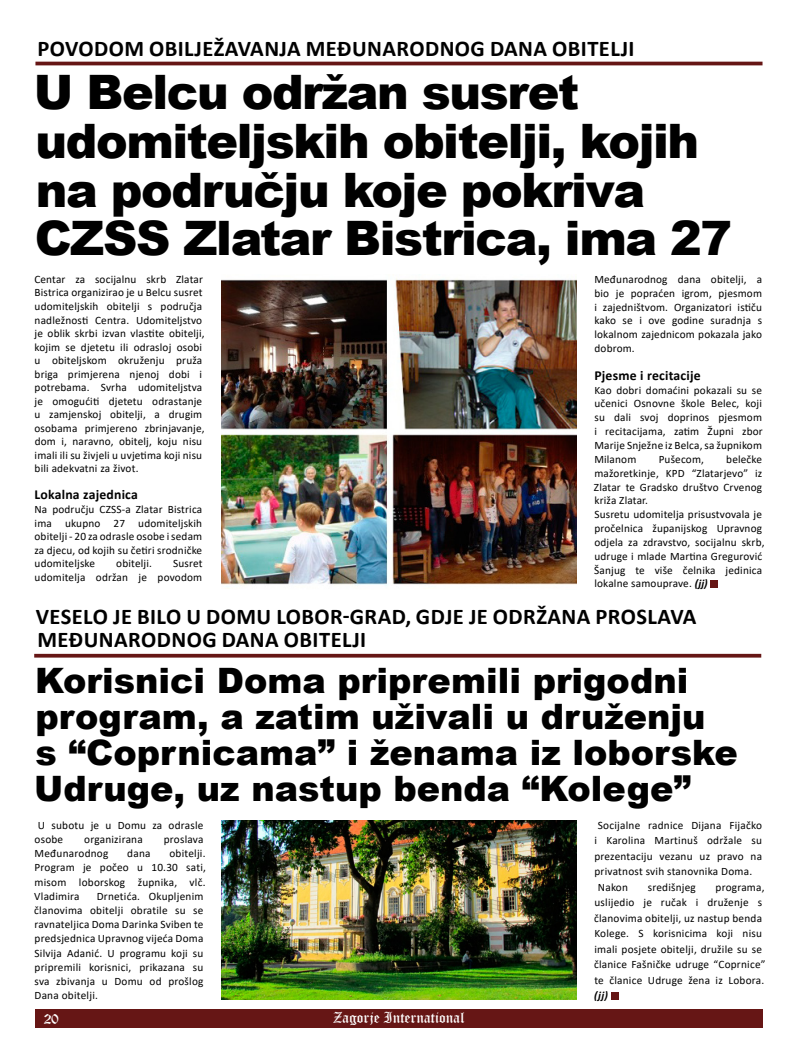
<style>
.page{position:relative;width:798px;height:1063px;background:#fff}
.page>*{position:absolute;margin:0;border:0;box-sizing:border-box;transform-origin:0 0}
.t1{font:900 47.5px/48.8px "Arial";letter-spacing:-.03em;color:#000}
.t2{font:900 35px/36.2px "Arial";color:#000}
.t3{font:700 22.5px/23.8px "Calibri";letter-spacing:.02em;color:#000}
.t4{font:15px "Old English Text";color:#fff}
.t5{font:700 13.75px "Calibri";letter-spacing:.015em;color:#000}
.t6{font:11.25px/13.5px "Calibri";letter-spacing:.015em;color:#000;text-align:justify}
.t7{font:italic 700 11.25px "Calibri";color:#000}
.s1{font-weight:700;font-style:italic}
</style>
<div class="page">
<div style="left:35px;top:1009px;width:727px;height:19px;background:#661615"></div>
<hr style="left:35px;top:62px;width:727px;height:3px;background:#661615">
<svg style="left:34px;top:654px;width:727px;height:4px;background:#752d2c"></svg>
<div style="left:710px;top:580px;width:7px;height:7px;background:#661615"></div>
<img style="left:221px;top:278px;width:355px;height:311px">
<div style="left:610px;top:992px;width:7px;height:7px;background:#661615"></div>
<img style="left:221px;top:820px;width:355px;height:179px">
<h3 class="t3" style="left:37px;top:36px;width:598px">POVODOM OBILJEŽAVANJA MEĐUNARODNOG DANA OBITELJI</h3>
<h1 class="t1" style="left:34px;top:66px;width:699px">U Belcu održan susret udomiteljskih obitelji, kojih na području koje pokriva<br>CZSS Zlatar Bistrica, ima 27</h1>
<p class="t6" style="left:34px;top:272px;width:172px;text-align:left">Centar za socijalnu skrb Zlatar Bistrica organizirao je u Belcu susret udomiteljskih obitelji s područja nadležnosti Centra. Udomiteljstvo je oblik skrbi izvan vlastite obitelji, kojim se djetetu ili odrasloj osobi u obiteljskom okruženju pruža briga primjerena njenoj dobi i potrebama. Svrha udomiteljstva je omogućiti djetetu odrastanje u zamjenskoj obitelji, a drugim osobama primjereno zbrinjavanje, dom i, naravno, obitelj, koju nisu imali ili su živjeli u uvjetima koji nisu bili adekvatni za život.</p>
<p class="t5" style="left:35px;top:485px;width:105px">Lokalna zajednica</p>
<p class="t6" style="left:34px;top:502px;width:169px">Na području CZSS-a Zlatar Bistrica ima ukupno 27 udomiteljskih obitelji - 20 za odrasle osobe i sedam za djecu, od kojih su četiri srodničke udomiteljske</p>
<p class="t6" style="left:116px;top:556px;width:37px">obitelji.</p>
<p class="t6" style="left:35px;top:556px;width:169px;text-align:right">Susret<br>udomitelja održan je povodom</p>
<p class="t6" style="left:594px;top:272px;width:169px;line-height:13.9px">Međunarodnog dana obitelji, a bio je popraćen igrom, pjesmom i zajedništvom. Organizatori ističu kako se i ove godine suradnja s lokalnom zajednicom pokazala jako dobrom.</p>
<p class="t5" style="left:594px;top:366px;width:108px">Pjesme i recitacije</p>
<p class="t6" style="left:594px;top:383px;width:170px;line-height:13.9px">Kao dobri domaćini pokazali su se učenici Osnovne škole Belec, koji su dali svoj doprinos pjesmom i recitacijama, zatim Župni zbor Marije Snježne iz Belca, sa župnikom Milanom</p>
<p class="t6" style="left:593px;top:452px;width:172px;line-height:13.9px;text-align:left;text-indent:132px">belečke mažoretkinje, KPD “Zlatarjevo” iz<br>Zlatar te Gradsko društvo Crvenog križa Zlatar.<br>Susretu udomitelja prisustvovala je pročelnica županijskog Upravnog odjela za zdravstvo, socijalnu skrb, udruge i mlade Martina Gregurović<br>Šanjug te više čelnika jedinica lokalne samouprave. <span class="s1">(jj)</span></p>
<p class="t6" style="left:658px;top:452px;width:47px">Pušecom,</p>
<h3 class="t3" style="left:36px;top:604px;width:662px">VESELO JE BILO U DOMU LOBOR-GRAD, GDJE JE ODRŽANA PROSLAVA<br>MEĐUNARODNOG DANA OBITELJI</h3>
<h2 class="t2" style="left:34px;top:661px;width:704px">Korisnici Doma pripremili prigodni program, a zatim uživali u druženju<br>s “Coprnicama” i ženama iz loborske Udruge, uz nastup benda “Kolege”</h2>
<p class="t6" style="left:35px;top:818px;width:170px;line-height:14.2px;text-indent:3px">U subotu je u Domu za odrasle osobe</p>
<p class="t6" style="left:84px;top:832px;width:60px">organizirana</p>
<p class="t6" style="left:164px;top:832px;width:41px">proslava</p>
<p class="t6" style="left:35px;top:846px;width:75px">Međunarodnog</p>
<p class="t6" style="left:127px;top:846px;width:25px">dana</p>
<p class="t6" style="left:34px;top:846px;width:173px;line-height:14.2px;text-indent:135px">obitelji.<br>Program je počeo u 10.30 sati, misom loborskog župnika, vlč.<br>Vladimira</p>
<p class="t6" style="left:34px;top:889px;width:171px;line-height:14.2px;text-indent:62px">Drnetića. Okupljenim članovima obitelji obratile su se ravnateljica Doma Darinka Sviben te predsjednica Upravnog vijeća Doma Silvija Adanić. U programu koji su pripremili korisnici, prikazana su sva zbivanja u Domu od prošlog Dana obitelji.</p>
<h3 class="t4" style="left:44px;top:1009px;width:17px">20</h3>
<h3 class="t4" style="left:333px;top:1008px;width:133px">Zagorje International</h3>
<p class="t6" style="left:597px;top:818px;width:165px">Socijalne radnice Dijana Fijačko</p>
<p class="t6" style="left:594px;top:833px;width:169px">i Karolina Martinuš održale su</p>
<p class="t6" style="left:594px;top:849px;width:169px">prezentaciju vezanu uz pravo na</p>
<p class="t6" style="left:594px;top:864px;width:159px">privatnost svih stanovnika Doma.</p>
<p class="t6" style="left:597px;top:880px;width:32px">Nakon</p>
<p class="t6" style="left:647px;top:880px;width:50px">središnjeg</p>
<p class="t6" style="left:594px;top:879px;width:173px;line-height:15.5px;text-align:left;text-indent:121px">programa, uslijedio je ručak i druženje s članovima obitelji, uz nastup benda<br>Kolege. S korisnicima koji nisu imali posjete obitelji, družile su se članice Fašničke udruge “Coprnice” te članice Udruge žena iz Lobora.</p>
<p class="t7" style="left:594px;top:988px;width:15px">(jj)</p>
</div>
